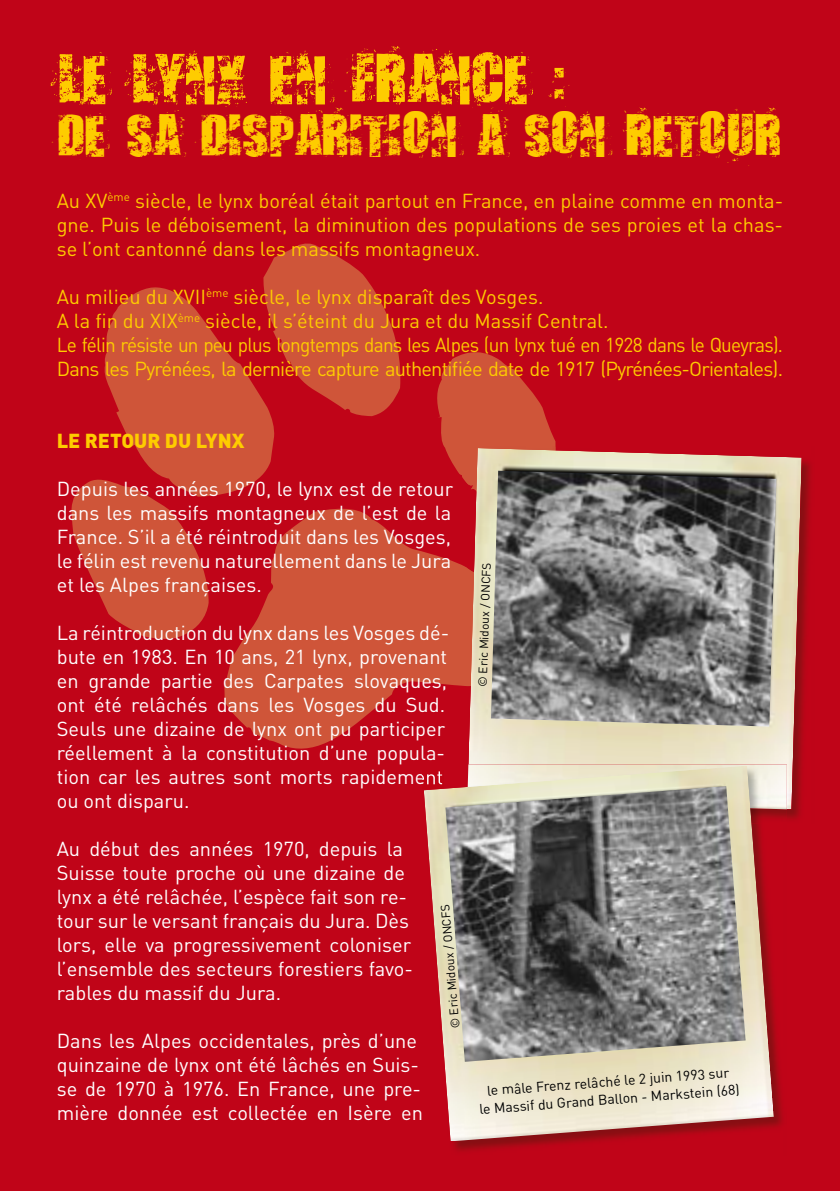
<style>
.page{position:relative;width:840px;height:1191px;background:#fff}
.page>*{position:absolute;margin:0;border:0;box-sizing:border-box;transform-origin:0 0}
.t1{font:52px "Smudgers";color:#fecc00}
.t2{font:44px "Smudgers";color:#fecc00}
.t3{font:20px/24px "DIN";color:#fff}
.t4{font:20px/24px "DIN";letter-spacing:-.04em;color:#fecc00;text-align:justify}
.t5{font:900 20px "DIN";color:#fecc00}
.t6{font:14px/18px "DIN";color:#000;text-align:center}
.t7{font:12px "DIN";color:#000}
</style>
<div class="page">
<div style="left:0;top:0;width:839px;height:1191px;background:#c00418"></div>
<svg style="left:71px;top:243px;width:485px;height:506px"></svg>
<img style="left:555px;top:446px;width:256px;height:63px">
<img style="left:786px;top:509px;width:24px;height:311px">
<img style="left:465px;top:446px;width:90px;height:240px">
<img style="left:468px;top:448px;width:333px;height:361px">
<img style="left:453px;top:995px;width:330px;height:156px">
<img style="left:468px;top:764px;width:318px;height:45px">
<img style="left:423px;top:765px;width:350px;height:376px">
<img style="left:445px;top:786px;width:300px;height:275px">
<img style="left:490px;top:471px;width:286px;height:255px">
<h1 class="t1" style="left:57px;top:46px;width:510px">LE LYNX EN FRANCE :</h1>
<h2 class="t2" style="left:57px;top:108px;width:725px">DE SA DISPARITION A SON RETOUR</h2>
<p class="t4" style="left:57px;top:188px;width:727px">Au XV<sup>ème</sup> siècle, le lynx boréal était partout en France, en plaine comme en monta&shy;gne. Puis le déboisement, la diminution des populations de ses proies et la chas&shy;se l’ont cantonné dans les massifs montagneux.</p>
<p class="t4" style="left:57px;top:284px;width:727px;text-align:left">Au milieu du XVII<sup>ème</sup> siècle, le lynx disparaît des Vosges.<br>A la fin du XIX<sup>ème</sup> siècle, il s’éteint du Jura et du Massif Central.<br>Le félin résiste un peu plus longtemps dans les Alpes (un lynx tué en 1928 dans le Queyras).<br>Dans les Pyrénées, la dernière capture authentifiée date de 1917 (Pyrénées-Orientales).</p>
<p class="t5" style="left:57px;top:428px;width:189px">LE RETOUR DU LYNX</p>
<p class="t3" style="left:57px;top:476px;width:397px;text-align:justify">Depuis les années 1970, le lynx est de retour dans les massifs montagneux de l’est de la France. S’il a été réintroduit dans les Vosges, le félin est revenu naturellement dans le Jura et les Alpes françaises.</p>
<p class="t3" style="left:57px;top:620px;width:394px">La réintroduction du lynx dans les Vosges dé&shy;bute en 1983. En 10 ans, 21 lynx, provenant en grande partie des Carpates slovaques, ont été relâchés dans les Vosges du Sud.<br>Seuls une dizaine de lynx ont pu participer réellement à la constitution d’une popula&shy;tion car les autres sont morts rapidement ou ont disparu.</p>
<p class="t3" style="left:57px;top:836px;width:357px">Au début des années 1970, depuis la Suisse toute proche où une dizaine de lynx a été relâchée, l’espèce fait son re&shy;tour sur le versant français du Jura. Dès lors, elle va progressivement coloniser l’ensemble des secteurs forestiers favo&shy;rables du massif du Jura.</p>
<p class="t3" style="left:57px;top:1028px;width:367px">Dans les Alpes occidentales, près d’une quinzaine de lynx ont été lâchés en Suis&shy;se de 1970 à 1976. En France, une pre&shy;mière donnée est collectée en Isère en</p>
<p class="t7" style="left:447px;top:1029px;width:126px;rotate:-95deg">© Eric Midoux / ONCFS</p>
<p class="t7" style="left:474px;top:686px;width:126px;rotate:-88deg">© Eric Midoux / ONCFS</p>
<p class="t6" style="left:477px;top:1081px;width:262px;rotate:-4deg">le mâle Frenz relâché le 2 juin 1993 sur<br>le Massif du Grand Ballon - Markstein (68)</p>
</div>
